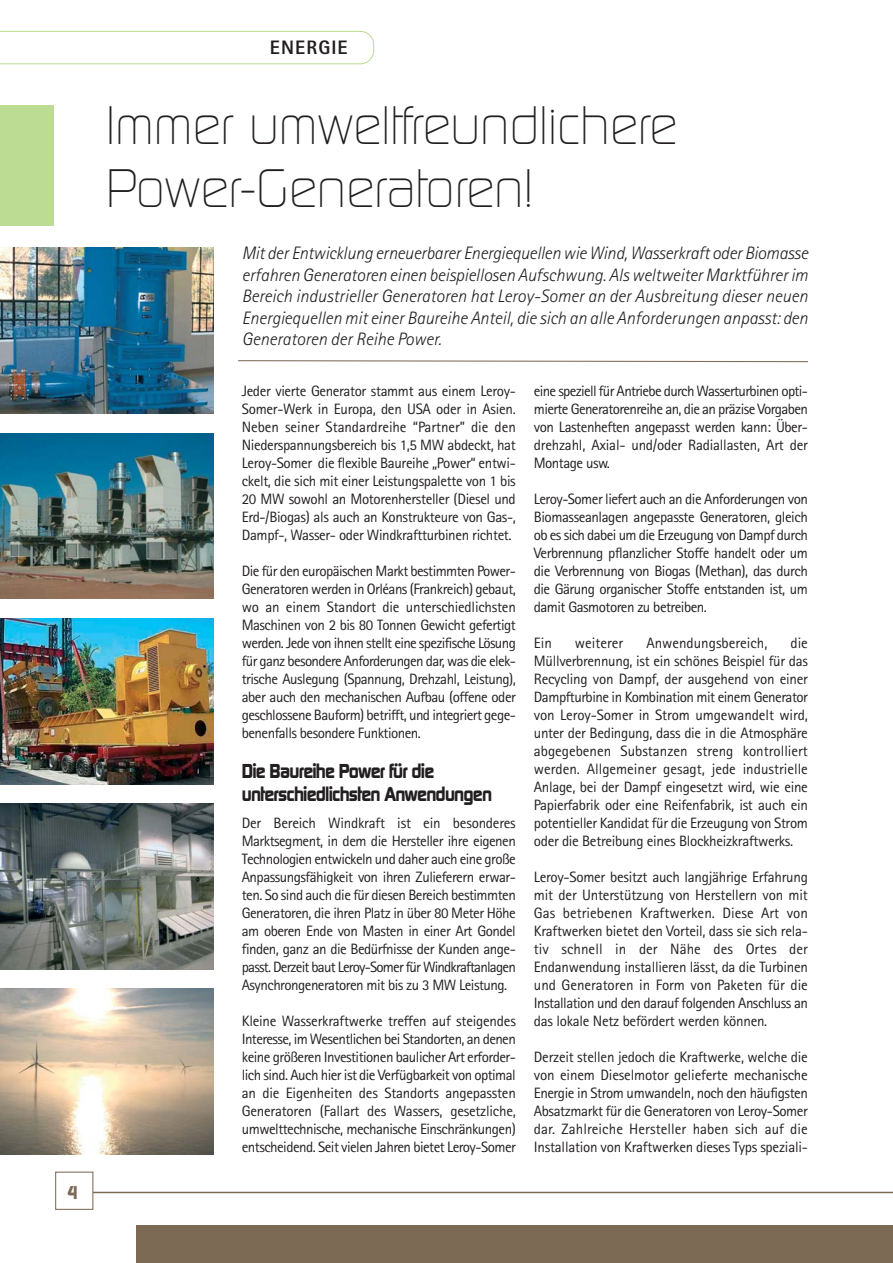
<style>
.page{position:relative;width:893px;height:1263px;background:#fff}
.page>*{position:absolute;margin:0;border:0;box-sizing:border-box;transform-origin:0 0}
.t1{font:300 52.5px/63px "Digital";color:#231f20;scale:.95 1}
.t2{font:700 19.5px/23.4px "Digital";letter-spacing:-.045em;color:#231f20;scale:.95 1}
.t3{font:800 19.5px "Rotis Sans Serif";letter-spacing:.055em;color:#231f20}
.t4{font:italic 300 18px/21.6px "Rotis Sans Serif";color:#231f20;text-align:justify}
.t5{font:700 18px "Digital";color:#7c6a55}
.t6{font:15px/18px "Rotis Sans Serif";letter-spacing:-.025em;color:#231f20;text-align:justify}
.t7{font:15px "Rotis Sans Serif";color:#231f20}
</style>
<div class="page">
<svg style="left:0;top:31px;width:374px;height:33px"></svg>
<div style="left:136px;top:1226px;width:757px;height:37px;background:#7c6a55"></div>
<hr style="left:72px;top:1192px;width:821px;height:1px;background:#7c6a55">
<div style="left:56px;top:1173px;width:36px;height:36px;background:#fff"></div>
<div style="left:55px;top:1171px;width:38px;height:39px;border:1px solid #7c6a55"></div>
<svg style="left:238px;top:360px;width:570px;height:3px"></svg>
<div style="left:0;top:105px;width:54px;height:121px;background:#bcdb93"></div>
<img style="left:0;top:248px;width:214px;height:166px">
<img style="left:0;top:988px;width:214px;height:166px">
<img style="left:0;top:433px;width:213px;height:166px">
<img style="left:0;top:618px;width:214px;height:166px">
<img style="left:0;top:803px;width:214px;height:166px">
<p class="t5" style="left:67px;top:1185px;width:12px">4</p>
<h2 class="t3" style="left:270px;top:41px;width:79px">ENERGIE</h2>
<h1 class="t1" style="left:106px;top:98px;width:603px">Immer umweltfreundlichere<br>Power-Generatoren!</h1>
<p class="t4" style="left:242px;top:244px;width:568px">Mit der Entwicklung erneuerbarer Energiequellen wie Wind, Wasserkraft oder Biomasse erfahren Generatoren einen beispiellosen Aufschwung. Als weltweiter Marktführer im Bereich industrieller Generatoren hat Leroy-Somer an der Ausbreitung dieser neuen Energiequellen mit einer Baureihe Anteil, die sich an alle Anforderungen anpasst: den Generatoren der Reihe Power.</p>
<p class="t6" style="left:242px;top:383px;width:276px">Jeder vierte Generator stammt aus einem Leroy-Somer-Werk in Europa, den USA oder in Asien.<br>Neben seiner Standardreihe “Partner” die den Niederspannungsbereich bis 1,5 MW abdeckt, hat Leroy-Somer die flexible Baureihe „Power“ entwi&shy;ckelt, die sich mit einer Leistungspalette von 1 bis 20 MW sowohl an Motorenhersteller (Diesel und Erd-/Biogas) als auch an Konstrukteure von Gas-, Dampf-, Wasser- oder Windkraftturbinen richtet.</p>
<p class="t6" style="left:242px;top:563px;width:276px">Die für den europäischen Markt bestimmten Power-Generatoren werden in Orléans (Frankreich) gebaut, wo an einem Standort die unterschiedlichsten Maschinen von 2 bis 80 Tonnen Gewicht gefertigt werden. Jede von ihnen stellt eine spezifische Lösung für ganz besondere Anforderungen dar, was die elek&shy;trische Auslegung (Spannung, Drehzahl, Leistung), aber auch den mechanischen Aufbau (offene oder geschlossene Bauform) betrifft, und integriert gege&shy;benenfalls besondere Funktionen.</p>
<h2 class="t2" style="left:242px;top:761px;width:265px">Die Baureihe Power für die unterschiedlichsten Anwendungen</h2>
<p class="t6" style="left:242px;top:815px;width:276px">Der Bereich Windkraft ist ein besonderes Marktsegment, in dem die Hersteller ihre eigenen Technologien entwickeln und daher auch eine große Anpassungsfähigkeit von ihren Zulieferern erwar&shy;ten. So sind auch die für diesen Bereich bestimmten Generatoren, die ihren Platz in über 80 Meter Höhe am oberen Ende von Masten in einer Art Gondel finden, ganz an die Bedürfnisse der Kunden ange&shy;passt. Derzeit baut Leroy-Somer für Windkraftanlagen Asynchrongeneratoren mit bis zu 3 MW Leistung.</p>
<p class="t6" style="left:242px;top:1013px;width:276px">Kleine Wasserkraftwerke treffen auf steigendes Interesse, im Wesentlichen bei Standorten, an denen keine größeren Investitionen baulicher Art erforder&shy;lich sind. Auch hier ist die Verfügbarkeit von optimal an die Eigenheiten des Standorts angepassten Generatoren (Fallart des Wassers, gesetzliche, umwelttechnische, mechanische Einschränkungen) entscheidend. Seit vielen Jahren bietet Leroy-Somer</p>
<p class="t6" style="left:534px;top:383px;width:276px">eine speziell für Antriebe durch Wasserturbinen opti&shy;mierte Generatorenreihe an, die an präzise Vorgaben von Lastenheften angepasst werden kann: Über&shy;drehzahl, Axial- und/oder Radiallasten, Art der Montage usw.</p>
<p class="t6" style="left:534px;top:491px;width:276px">Leroy-Somer liefert auch an die Anforderungen von Biomasseanlagen angepasste Generatoren, gleich ob es sich dabei um die Erzeugung von Dampf durch Verbrennung pflanzlicher Stoffe handelt oder um die Verbrennung von Biogas (Methan), das durch die Gärung organischer Stoffe entstanden ist, um damit Gasmotoren zu betreiben.</p>
<p class="t6" style="left:534px;top:635px;width:20px">Ein</p>
<p class="t7" style="left:575px;top:638px;width:50px">weiterer</p>
<p class="t7" style="left:646px;top:638px;width:123px">Anwendungsbereich,</p>
<p class="t6" style="left:534px;top:635px;width:276px;text-indent:257px">die Müllverbrennung, ist ein schönes Beispiel für das Recycling von Dampf, der ausgehend von einer Dampfturbine in Kombination mit einem Generator von Leroy-Somer in Strom umgewandelt wird, unter der Bedingung, dass die in die Atmosphäre abgegebenen Substanzen streng kontrolliert werden. Allgemeiner gesagt, jede industrielle Anlage, bei der Dampf eingesetzt wird, wie eine Papierfabrik oder eine Reifenfabrik, ist auch ein potentieller Kandidat für die Erzeugung von Strom oder die Betreibung eines Blockheizkraftwerks.</p>
<p class="t6" style="left:534px;top:869px;width:276px">Leroy-Somer besitzt auch langjährige Erfahrung mit der Unterstützung von Herstellern von mit Gas betriebenen Kraftwerken. Diese Art von Kraftwerken bietet den Vorteil, dass sie sich rela&shy;tiv schnell in der Nähe des Ortes der Endanwendung installieren lässt, da die Turbinen und Generatoren in Form von Paketen für die Installation und den darauf folgenden Anschluss an das lokale Netz befördert werden können.</p>
<p class="t6" style="left:534px;top:1049px;width:276px">Derzeit stellen jedoch die Kraftwerke, welche die von einem Dieselmotor gelieferte mechanische Energie in Strom umwandeln, noch den häufigsten Absatzmarkt für die Generatoren von Leroy-Somer dar. Zahlreiche Hersteller haben sich auf die Installation von Kraftwerken dieses Typs speziali-</p>
</div>
